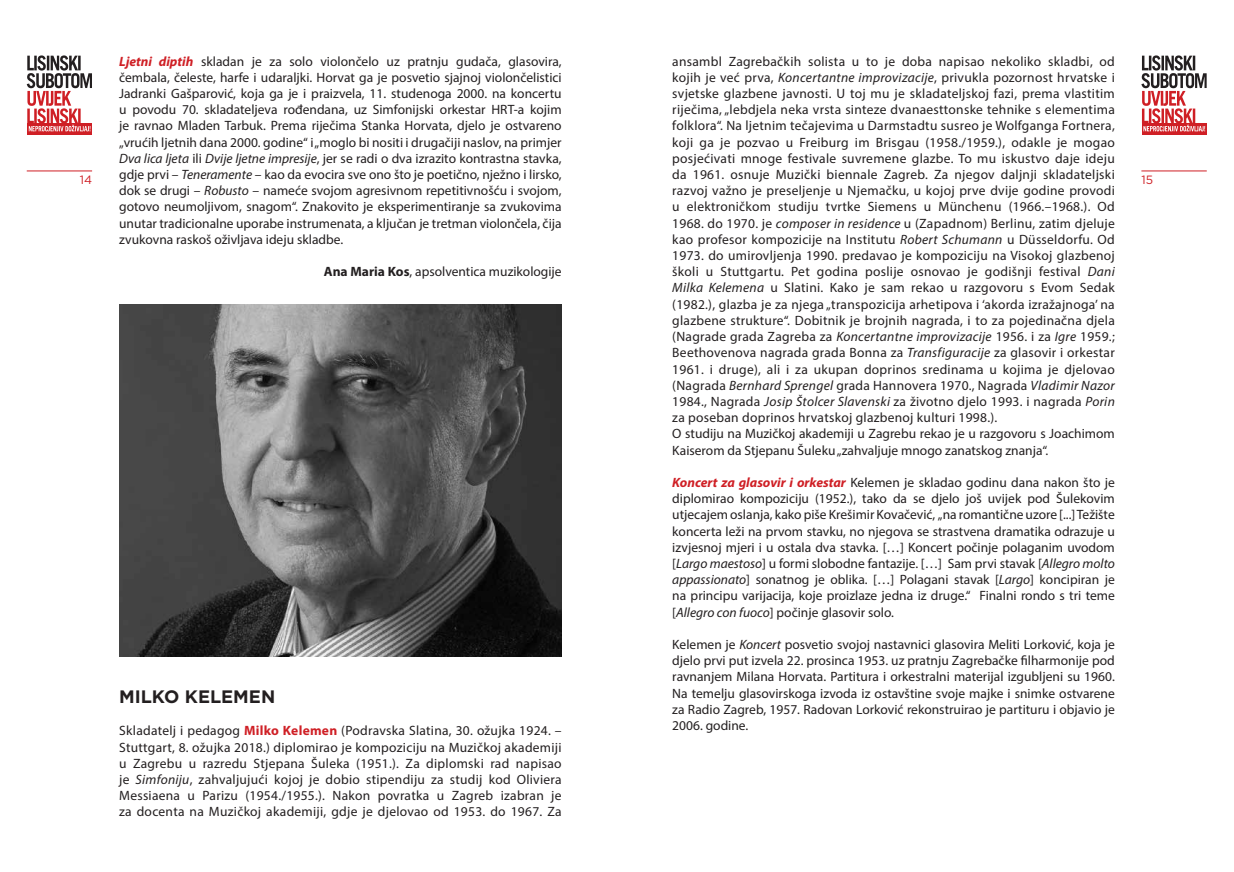
<style>
.page{position:relative;width:1234px;height:872px;background:#fff}
.page>*{position:absolute;margin:0;border:0;box-sizing:border-box;transform-origin:0 0}
.t1{font:700 18px "Gotham";color:#231f20}
.t2{font:13.5px/16.2px "Myriad Pro";letter-spacing:.02em;color:#231f20;text-align:justify}
.t3{font:13.5px "Myriad Pro";color:#231f20}
.t4{font:12px "Gotham";color:#cf1f25}
.s1{font-weight:700;font-style:italic;color:#cf1f25}
.s2{font-style:italic}
.s3{font-weight:700}
.s4{font-weight:700;color:#cf1f25}
</style>
<div class="page">
<svg style="left:27px;top:131px;width:65px;height:4px"></svg>
<svg style="left:27px;top:55px;width:65px;height:76px"></svg>
<svg style="left:1142px;top:131px;width:64px;height:4px"></svg>
<svg style="left:1141px;top:55px;width:65px;height:76px"></svg>
<hr style="left:27px;top:171px;width:65px;height:1px;background:#cf1f25">
<hr style="left:1141px;top:171px;width:65px;height:1px;background:#cf1f25">
<img style="left:119px;top:304px;width:442px;height:352px">
<p class="t2" style="left:119px;top:53px;width:444px"><span class="s1">Ljetni diptih</span> skladan je za solo violončelo uz pratnju gudača, glasovira, čembala, čeleste, harfe i udaraljki. Horvat ga je posvetio sjajnoj violončelistici Jadranki Gašparović, koja ga je i praizvela, 11. studenoga 2000. na koncertu u povodu 70. skladateljeva rođendana, uz Simfonijski orkestar HRT-a kojim je ravnao Mladen Tarbuk. Prema riječima Stanka Horvata, djelo je ostvareno „vrućih ljetnih dana 2000. godine“ i „moglo bi nositi i drugačiji naslov, na primjer <span class="s2">Dva lica ljeta</span> ili <span class="s2">Dvije ljetne impresije</span>, jer se radi o dva izrazito kontrastna stavka, gdje prvi – <span class="s2">Teneramente</span> – kao da evocira sve ono što je poetično, nježno i lirsko, dok se drugi – <span class="s2">Robusto</span> – nameće svojom agresivnom repetitivnošću i svojom, gotovo neumoljivom, snagom“. Znakovito je eksperimentiranje sa zvukovima unutar tradicionalne uporabe instrumenata, a ključan je tretman violončela, čija zvukovna raskoš oživljava ideju skladbe.</p>
<p class="t3" style="left:324px;top:263px;width:239px"><span class="s3">Ana Maria Kos</span>, apsolventica muzikologije</p>
<p class="t2" style="left:672px;top:53px;width:444px;text-align:left">ansambl Zagrebačkih solista u to je doba napisao nekoliko skladbi, od kojih je već prva, <span class="s2">Koncertantne improvizacije</span>, privukla pozornost hrvatske i svjetske glazbene javnosti. U toj mu je skladateljskoj fazi, prema vlastitim riječima, „lebdjela neka vrsta sinteze dvanaesttonske tehnike s elementima folklora“. Na ljetnim tečajevima u Darmstadtu susreo je Wolfganga Fortnera, koji ga je pozvao u Freiburg im Brisgau (1958./1959.), odakle je mogao posjećivati mnoge festivale suvremene glazbe. To mu iskustvo daje ideju da 1961. osnuje Muzički biennale Zagreb. Za njegov daljnji skladateljski razvoj važno je preseljenje u Njemačku, u kojoj prve dvije godine provodi u elektroničkom studiju tvrtke Siemens u Münchenu (1966.–1968.). Od 1968. do 1970. je <span class="s2">composer in residence</span> u (Zapadnom) Berlinu, zatim djeluje kao profesor kompozicije na Institutu <span class="s2">Robert Schumann</span> u Düsseldorfu. Od 1973. do umirovljenja 1990. predavao je kompoziciju na Visokoj glazbenoj školi u Stuttgartu. Pet godina poslije osnovao je godišnji festival <span class="s2">Dani Milka Kelemena</span> u Slatini. Kako je sam rekao u razgovoru s Evom Sedak (1982.), glazba je za njega „transpozicija arhetipova i ‘akorda izražajnoga’ na glazbene strukture“. Dobitnik je brojnih nagrada, i to za pojedinačna djela (Nagrade grada Zagreba za <span class="s2">Koncertantne improvizacije</span> 1956. i za <span class="s2">Igre</span> 1959.; Beethovenova nagrada grada Bonna za <span class="s2">Transfiguracije</span> za glasovir i orkestar 1961. i druge), ali i za ukupan doprinos sredinama u kojima je djelovao (Nagrada <span class="s2">Bernhard Sprengel</span> grada Hannovera 1970., Nagrada <span class="s2">Vladimir Nazor </span>1984., Nagrada <span class="s2">Josip Štolcer Slavenski</span> za životno djelo 1993. i nagrada <span class="s2">Porin </span>za poseban doprinos hrvatskoj glazbenoj kulturi 1998.).<br>O studiju na Muzičkoj akademiji u Zagrebu rekao je u razgovoru s Joachimom Kaiserom da Stjepanu Šuleku „zahvaljuje mnogo zanatskog znanja“.</p>
<p class="t2" style="left:672px;top:474px;width:444px"><span class="s1">Koncert za glasovir i orkestar</span> Kelemen je skladao godinu dana nakon što je diplomirao kompoziciju (1952.), tako da se djelo još uvijek pod Šulekovim utjecajem oslanja, kako piše Krešimir Kovačević, „na romantične uzore [...] Težište koncerta leži na prvom stavku, no njegova se strastvena dramatika odrazuje u izvjesnoj mjeri i u ostala dva stavka. […] Koncert počinje polaganim uvodom [<span class="s2">Largo maestoso</span>] u formi slobodne fantazije. […] Sam prvi stavak [<span class="s2">Allegro molto appassionato</span>] sonatnog je oblika. […] Polagani stavak [<span class="s2">Largo</span>] koncipiran je na principu varijacija, koje proizlaze jedna iz druge.“ Finalni rondo s tri teme [<span class="s2">Allegro con fuoco</span>] počinje glasovir solo.</p>
<p class="t2" style="left:672px;top:636px;width:444px">Kelemen je <span class="s2">Koncert</span> posvetio svojoj nastavnici glasovira Meliti Lorković, koja je djelo prvi put izvela 22. prosinca 1953. uz pratnju Zagrebačke filharmonije pod ravnanjem Milana Horvata. Partitura i orkestralni materijal izgubljeni su 1960.<br>Na temelju glasovirskoga izvoda iz ostavštine svoje majke i snimke ostvarene za Radio Zagreb, 1957. Radovan Lorković rekonstruirao je partituru i objavio je 2006. godine.</p>
<p class="t4" style="left:80px;top:172px;width:14px">14</p>
<p class="t4" style="left:1141px;top:172px;width:13px">15</p>
<h1 class="t1" style="left:119px;top:684px;width:157px">MILKO KELEMEN</h1>
<p class="t2" style="left:119px;top:722px;width:444px">Skladatelj i pedagog <span class="s4">Milko Kelemen</span> (Podravska Slatina, 30. ožujka 1924. – Stuttgart, 8. ožujka 2018.) diplomirao je kompoziciju na Muzičkoj akademiji u Zagrebu u razredu Stjepana Šuleka (1951.). Za diplomski rad napisao je <span class="s2">Simfoniju</span>, zahvaljujući kojoj je dobio stipendiju za studij kod Oliviera Messiaena u Parizu (1954./1955.). Nakon povratka u Zagreb izabran je za docenta na Muzičkoj akademiji, gdje je djelovao od 1953. do 1967. Za</p>
</div>
